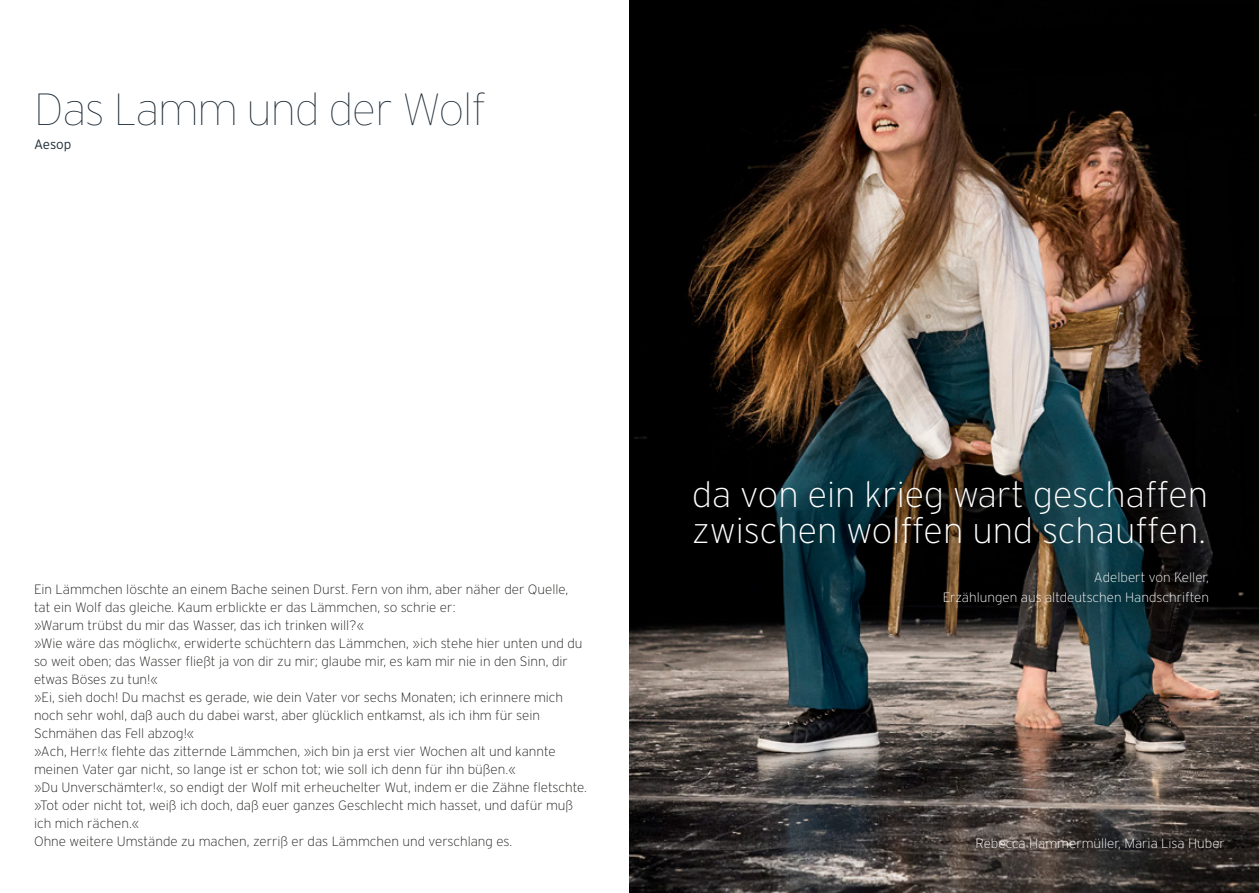
<style>
.page{position:relative;width:1259px;height:893px;background:#fff}
.page>*{position:absolute;margin:0;border:0;box-sizing:border-box;transform-origin:0 0}
.t1{font:100 45px "Interstate";letter-spacing:-.02em;color:#1d2b37}
.t2{font:200 36px/36px "Interstate";color:#fff}
.t3{font:200 13.5px/18px "Interstate";color:#1d1d1b}
.t4{font:200 13.5px/19.5px "Interstate";color:#fff;text-align:right}
.t5{font:300 13.5px "Interstate";letter-spacing:-.01em;color:#1d2b37}
</style>
<div class="page">
<img style="left:629px;top:0;width:630px;height:893px">
<h1 class="t1" style="left:34px;top:86px;width:454px">Das Lamm und der Wolf</h1>
<p class="t5" style="left:34px;top:137px;width:39px">Aesop</p>
<p class="t3" style="left:34px;top:580px;width:554px">Ein Lämmchen löschte an einem Bache seinen Durst. Fern von ihm, aber näher der Quelle, tat ein Wolf das gleiche. Kaum erblickte er das Lämmchen, so schrie er:<br>»Warum trübst du mir das Wasser, das ich trinken will?«<br>»Wie wäre das möglich«, erwiderte schüchtern das Lämmchen, »ich stehe hier unten und du so weit oben; das Wasser fließt ja von dir zu mir; glaube mir, es kam mir nie in den Sinn, dir etwas Böses zu tun!«<br>»Ei, sieh doch! Du machst es gerade, wie dein Vater vor sechs Monaten; ich erinnere mich noch sehr wohl, daß auch du dabei warst, aber glücklich entkamst, als ich ihm für sein Schmähen das Fell abzog!«<br>»Ach, Herr!« flehte das zitternde Lämmchen, »ich bin ja erst vier Wochen alt und kannte meinen Vater gar nicht, so lange ist er schon tot; wie soll ich denn für ihn büßen.«<br>»Du Unverschämter!«, so endigt der Wolf mit erheuchelter Wut, indem er die Zähne fletschte. »Tot oder nicht tot, weiß ich doch, daß euer ganzes Geschlecht mich hasset, und dafür muß ich mich rächen.«<br>Ohne weitere Umstände zu machen, zerriß er das Lämmchen und verschlang es.</p>
<h2 class="t2" style="left:692px;top:477px;width:517px">da von ein krieg wart geschaffen zwischen wolffen und schauffen.</h2>
<p class="t4" style="left:942px;top:568px;width:268px">Adelbert von Keller,<br>Erzählungen aus altdeutschen Handschriften</p>
<p class="t4" style="left:975px;top:834px;width:251px">Rebecca Hammermüller, Maria Lisa Huber</p>
</div>
